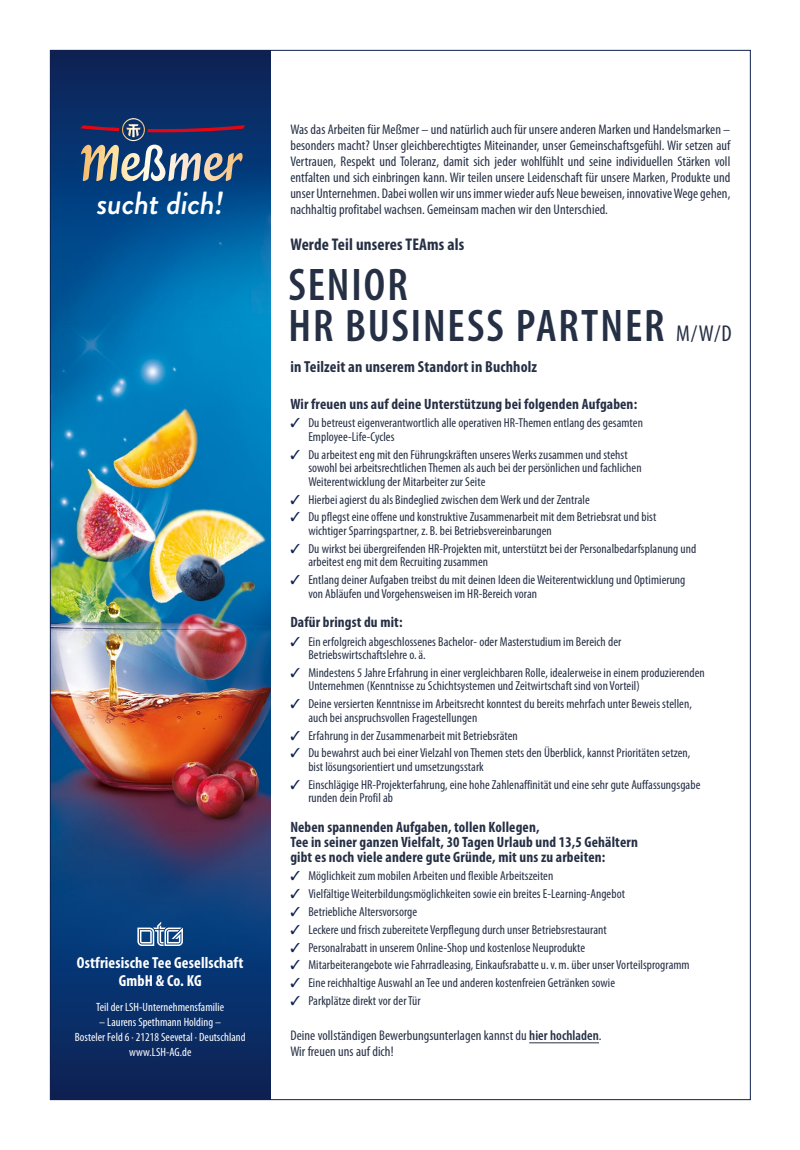
<style>
.page{position:relative;width:800px;height:1150px;background:#fff}
.page>*{position:absolute;margin:0;border:0;box-sizing:border-box;transform-origin:0 0}
.t1{font:600 condensed 46px/41px "Myriad Pro";letter-spacing:.04em;color:#263045}
.t2{font:italic 500 32px "Brandon Grotesque";letter-spacing:-.015em;color:#fff}
.t3{font:700 condensed 17px "Myriad Pro";letter-spacing:.01em;color:#263045}
.t4{font:700 condensed 16px/18px "Myriad Pro";letter-spacing:.01em;color:#fff;text-align:center}
.t5{font:700 condensed 16px "Myriad Pro";letter-spacing:.01em;color:#263045}
.t6{font:700 condensed 15px/15px "Myriad Pro";letter-spacing:.01em;color:#263045}
.t7{font:condensed 14px/16px "Myriad Pro";letter-spacing:.005em;color:#263045}
.t8{font:condensed 13px/13.5px "Myriad Pro";letter-spacing:.005em;color:#263045}
.t9{font:condensed 12px/15px "Myriad Pro";letter-spacing:.005em;color:#fff;text-align:center}
.s1{font-weight:400;font-size:23px}
.s2{color:#0e2050}
.s3{font-weight:600}
</style>
<div class="page">
<svg style="left:52px;top:52px;width:219px;height:1046px;background:#0a2a61"></svg>
<img style="left:52px;top:156px;width:219px;height:814px">
<svg style="left:80px;top:118px;width:165px;height:63px;background:#4d5c7d"></svg>
<svg style="left:137px;top:922px;width:46px;height:24px"></svg>
<hr style="left:529px;top:1042px;width:70px;height:1px;background:#263045">
<h2 class="t2" style="left:97px;top:181px;width:128px">sucht dich!</h2>
<p class="t4" style="left:77px;top:954px;width:168px">Ostfriesische Tee Gesellschaft<br>GmbH &amp; Co. KG</p>
<p class="t9" style="left:96px;top:1000px;width:129px">Teil der LSH-Unternehmensfamilie</p>
<p class="t9" style="left:75px;top:1015px;width:172px">– Laurens Spethmann Holding –<br>Bosteler Feld 6 · 21218 Seevetal · Deutschland www.LSH-AG.de</p>
<p class="t7" style="left:290px;top:122px;width:442px;text-align:justify">Was das Arbeiten für Meßmer – und natürlich auch für unsere anderen Marken und Handelsmarken – besonders macht? Unser gleichberechtigtes Miteinander, unser Gemeinschaftsgefühl. Wir setzen auf Vertrauen, Respekt und Toleranz, damit sich jeder wohlfühlt und seine individuellen Stärken voll entfalten und sich einbringen kann. Wir teilen unsere Leidenschaft für unsere Marken, Produkte und unser Unternehmen. Dabei wollen wir uns immer wieder aufs Neue beweisen, innovative Wege gehen, nachhaltig profitabel wachsen. Gemeinsam machen wir den Unterschied.</p>
<h3 class="t3" style="left:290px;top:235px;width:176px">Werde Teil unseres TEAms als</h3>
<h1 class="t1" style="left:288px;top:265px;width:445px">SENIOR<br>HR BUSINESS PARTNER <span class="s1">M/W/D</span></h1>
<p class="t5" style="left:290px;top:358px;width:248px">in Teilzeit an unserem Standort in Buchholz</p>
<p class="t6" style="left:290px;top:396px;width:348px">Wir freuen uns auf deine Unterstützung bei folgenden Aufgaben:</p>
<p class="t8" style="left:308px;top:417px;width:336px;text-indent:-18px"><span class="s2">✓</span> Du betreust eigenverantwortlich alle operativen HR-Themen entlang des gesamten<br>Employee-Life-Cycles</p>
<p class="t8" style="left:308px;top:448px;width:335px;text-indent:-18px"><span class="s2">✓</span> Du arbeitest eng mit den Führungskräften unseres Werks zusammen und stehst sowohl bei arbeitsrechtlichen Themen als auch bei der persönlichen und fachlichen<br>Weiterentwicklung der Mitarbeiter zur Seite</p>
<p class="t8" style="left:290px;top:493px;width:301px"><span class="s2">✓</span> Hierbei agierst du als Bindeglied zwischen dem Werk und der Zentrale</p>
<p class="t8" style="left:308px;top:511px;width:350px;text-indent:-18px"><span class="s2">✓</span> Du pflegst eine offene und konstruktive Zusammenarbeit mit dem Betriebsrat und bist wichtiger Sparringspartner, z. B. bei Betriebsvereinbarungen</p>
<p class="t8" style="left:308px;top:542px;width:390px;text-indent:-18px"><span class="s2">✓</span> Du wirkst bei übergreifenden HR-Projekten mit, unterstützt bei der Personalbedarfsplanung und arbeitest eng mit dem Recruiting zusammen</p>
<p class="t8" style="left:308px;top:573px;width:379px;text-indent:-18px"><span class="s2">✓</span> Entlang deiner Aufgaben treibst du mit deinen Ideen die Weiterentwicklung und Optimierung von Abläufen und Vorgehensweisen im HR-Bereich voran</p>
<p class="t6" style="left:290px;top:615px;width:114px">Dafür bringst du mit:</p>
<p class="t8" style="left:308px;top:635px;width:314px;text-indent:-18px"><span class="s2">✓</span> Ein erfolgreich abgeschlossenes Bachelor- oder Masterstudium im Bereich der<br>Betriebswirtschaftslehre o.ä.</p>
<p class="t8" style="left:308px;top:666px;width:398px;text-indent:-18px"><span class="s2">✓</span> Mindestens 5 Jahre Erfahrung in einer vergleichbaren Rolle, idealerweise in einem produzierenden<br>Unternehmen (Kenntnisse zu Schichtsystemen und Zeitwirtschaft sind von Vorteil)</p>
<p class="t8" style="left:308px;top:697px;width:385px;text-indent:-18px"><span class="s2">✓</span> Deine versierten Kenntnisse im Arbeitsrecht konntest du bereits mehrfach unter Beweis stellen, auch bei anspruchsvollen Fragestellungen</p>
<p class="t8" style="left:290px;top:729px;width:229px"><span class="s2">✓</span> Erfahrung in der Zusammenarbeit mit Betriebsräten</p>
<p class="t8" style="left:308px;top:747px;width:384px;text-indent:-18px"><span class="s2">✓</span> Du bewahrst auch bei einer Vielzahl von Themen stets den Überblick, kannst Prioritäten setzen, bist lösungsorientiert und umsetzungsstark</p>
<p class="t8" style="left:308px;top:778px;width:394px;text-indent:-18px"><span class="s2">✓</span> Einschlägige HR-Projekterfahrung, eine hohe Zahlenaffinität und eine sehr gute Auffassungsgabe runden dein Profil ab</p>
<p class="t6" style="left:290px;top:819px;width:349px">Neben spannenden Aufgaben, tollen Kollegen,<br>Tee in seiner ganzen Vielfalt, 30 Tagen Urlaub und 13,5 Gehältern gibt es noch viele andere gute Gründe, mit uns zu arbeiten:</p>
<p class="t8" style="left:290px;top:870px;width:265px"><span class="s2">✓</span> Möglichkeit zum mobilen Arbeiten und flexible Arbeitszeiten</p>
<p class="t8" style="left:290px;top:887px;width:336px"><span class="s2">✓</span> Vielfältige Weiterbildungsmöglichkeiten sowie ein breites E-Learning-Angebot</p>
<p class="t8" style="left:290px;top:905px;width:128px"><span class="s2">✓</span> Betriebliche Altersvorsorge</p>
<p class="t8" style="left:290px;top:923px;width:318px"><span class="s2">✓</span> Leckere und frisch zubereitete Verpflegung durch unser Betriebsrestaurant</p>
<p class="t8" style="left:290px;top:941px;width:296px"><span class="s2">✓</span> Personalrabatt in unserem Online-Shop und kostenlose Neuprodukte</p>
<p class="t8" style="left:290px;top:959px;width:401px"><span class="s2">✓</span> Mitarbeiterangebote wie Fahrradleasing, Einkaufsrabatte u.v.m. über unser Vorteilsprogramm</p>
<p class="t8" style="left:290px;top:976px;width:326px"><span class="s2">✓</span> Eine reichhaltige Auswahl an Tee und anderen kostenfreien Getränken sowie</p>
<p class="t8" style="left:290px;top:994px;width:132px"><span class="s2">✓</span> Parkplätze direkt vor der Tür</p>
<p class="t7" style="left:290px;top:1028px;width:313px">Deine vollständigen Bewerbungsunterlagen kannst du <span class="s3">hier hochladen</span>.<br>Wir freuen uns auf dich!</p>
</div>
